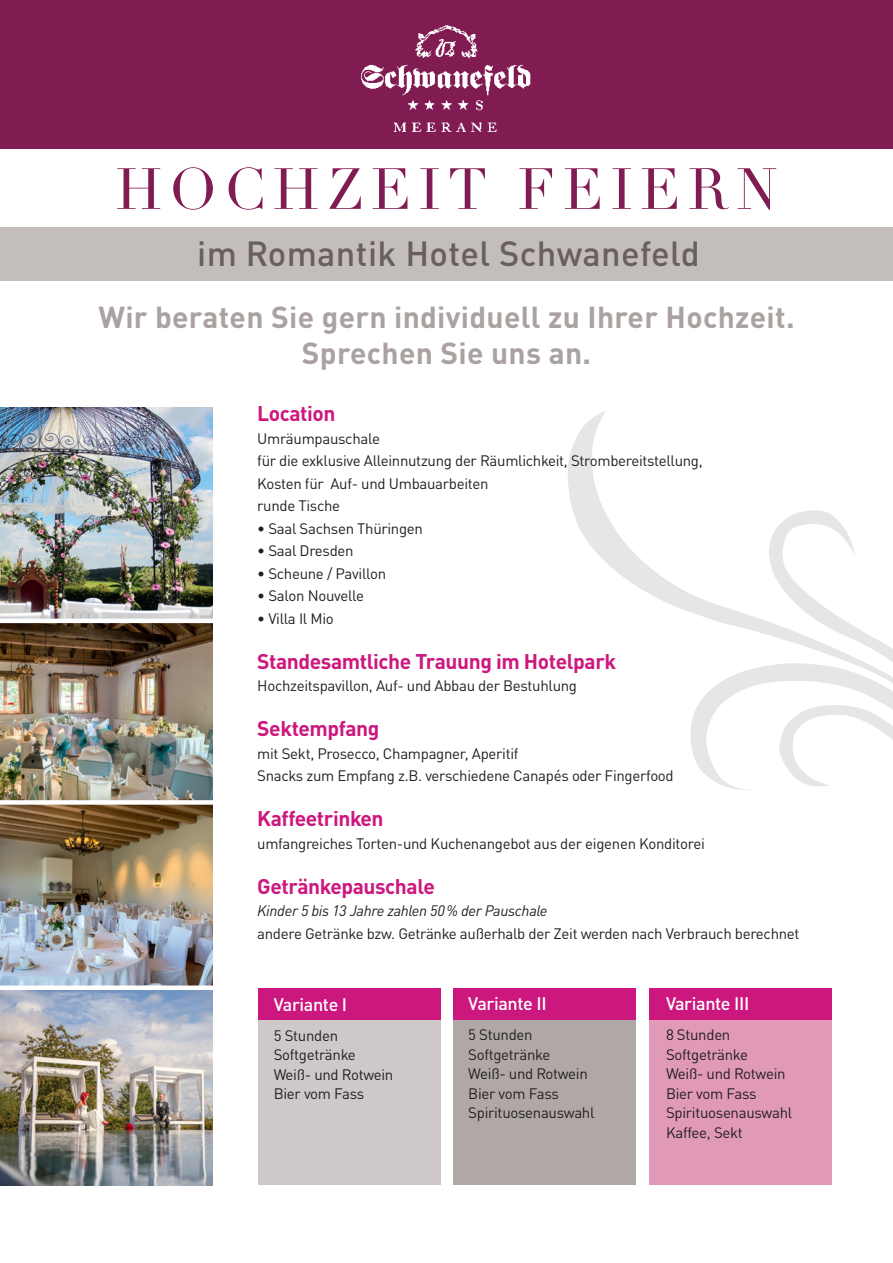
<style>
.page{position:relative;width:893px;height:1263px;background:#fff}
.page>*{position:absolute;margin:0;border:0;box-sizing:border-box;transform-origin:0 0}
.t1{font:57px "Didot";letter-spacing:.13em;color:#811c53}
.t2{font:500 34.5px "DIN Pro";letter-spacing:.01em;color:#685f5f}
.t3{font:700 30px/36px "DIN Pro";letter-spacing:.01em;color:#aaa2a1;text-align:center}
.t4{font:700 21px "DIN Pro";letter-spacing:-.02em;color:#cc177e}
.t5{font:500 18px "DIN Pro";letter-spacing:-.02em;color:#fff}
.t6{font:15px/19.5px "DIN Pro";letter-spacing:-.02em;color:#231f20}
.t7{font:italic 15px "DIN Pro";letter-spacing:-.02em;color:#231f20}
</style>
<div class="page">
<svg style="left:568px;top:411px;width:325px;height:379px"></svg>
<div style="left:453px;top:989px;width:182px;height:196px;background:#b0a8a7"></div>
<div style="left:649px;top:989px;width:183px;height:196px;background:#e199b8"></div>
<div style="left:258px;top:989px;width:183px;height:196px;background:#cec9c8"></div>
<div style="left:258px;top:989px;width:183px;height:31px;background:#cc177e"></div>
<div style="left:453px;top:989px;width:183px;height:31px;background:#cc177e"></div>
<div style="left:649px;top:989px;width:183px;height:31px;background:#cc177e"></div>
<div style="left:0;top:0;width:893px;height:149px;background:#811c53"></div>
<img style="left:361px;top:25px;width:170px;height:107px">
<div style="left:0;top:227px;width:893px;height:54px;background:#c3bdbc"></div>
<img style="left:0;top:407px;width:213px;height:212px">
<img style="left:0;top:805px;width:213px;height:180px">
<img style="left:0;top:623px;width:213px;height:177px">
<img style="left:0;top:990px;width:213px;height:195px">
<h1 class="t1" style="left:115px;top:155px;width:663px">HOCHZEIT FEIERN</h1>
<h2 class="t2" style="left:197px;top:225px;width:504px">im Romantik Hotel Schwanefeld</h2>
<h3 class="t3" style="left:98px;top:296px;width:698px">Wir beraten Sie gern individuell zu Ihrer Hochzeit.<br>Sprechen Sie uns an.</h3>
<h3 class="t4" style="left:257px;top:396px;width:80px">Location</h3>
<p class="t6" style="left:257px;top:425px;width:447px;line-height:22.5px">Umräumpauschale<br>für die exklusive Alleinnutzung der Räumlichkeit, Strombereitstellung, Kosten für Auf- und Umbauarbeiten<br>runde Tische</p>
<p class="t6" style="left:257px;top:517px;width:167px">• Saal Sachsen Thüringen</p>
<p class="t6" style="left:257px;top:539px;width:98px">• Saal Dresden</p>
<p class="t6" style="left:257px;top:562px;width:130px">• Scheune / Pavillon</p>
<p class="t6" style="left:257px;top:584px;width:108px">• Salon Nouvelle</p>
<p class="t6" style="left:257px;top:607px;width:78px">• Villa Il Mio</p>
<h3 class="t4" style="left:257px;top:643px;width:360px">Standesamtliche Trauung im Hotelpark</h3>
<p class="t6" style="left:257px;top:674px;width:321px">Hochzeitspavillon, Auf- und Abbau der Bestuhlung</p>
<h3 class="t4" style="left:257px;top:711px;width:124px">Sektempfang</h3>
<p class="t6" style="left:257px;top:740px;width:418px;line-height:22.5px">mit Sekt, Prosecco, Champagner, Aperitif<br>Snacks zum Empfang z.B. verschiedene Canapés oder Fingerfood</p>
<h3 class="t4" style="left:257px;top:801px;width:128px">Kaffeetrinken</h3>
<p class="t6" style="left:257px;top:832px;width:449px">umfangreiches Torten-und Kuchenangebot aus der eigenen Konditorei</p>
<h3 class="t4" style="left:257px;top:868px;width:179px">Getränkepauschale</h3>
<p class="t7" style="left:257px;top:899px;width:292px">Kinder 5 bis 13 Jahre zahlen 50% der Pauschale</p>
<p class="t6" style="left:257px;top:922px;width:544px">andere Getränke bzw. Getränke außerhalb der Zeit werden nach Verbrauch berechnet</p>
<p class="t5" style="left:274px;top:989px;width:75px">Variante I</p>
<p class="t6" style="left:274px;top:1024px;width:121px">5 Stunden<br>Softgetränke<br>Weiß- und Rotwein<br>Bier vom Fass</p>
<p class="t5" style="left:468px;top:989px;width:80px">Variante II</p>
<p class="t6" style="left:468px;top:1024px;width:128px">5 Stunden<br>Softgetränke<br>Weiß- und Rotwein<br>Bier vom Fass<br>Spirituosenauswahl</p>
<p class="t5" style="left:666px;top:989px;width:85px">Variante III</p>
<p class="t6" style="left:666px;top:1024px;width:128px">8 Stunden<br>Softgetränke<br>Weiß- und Rotwein<br>Bier vom Fass<br>Spirituosenauswahl<br>Kaffee, Sekt</p>
</div>
